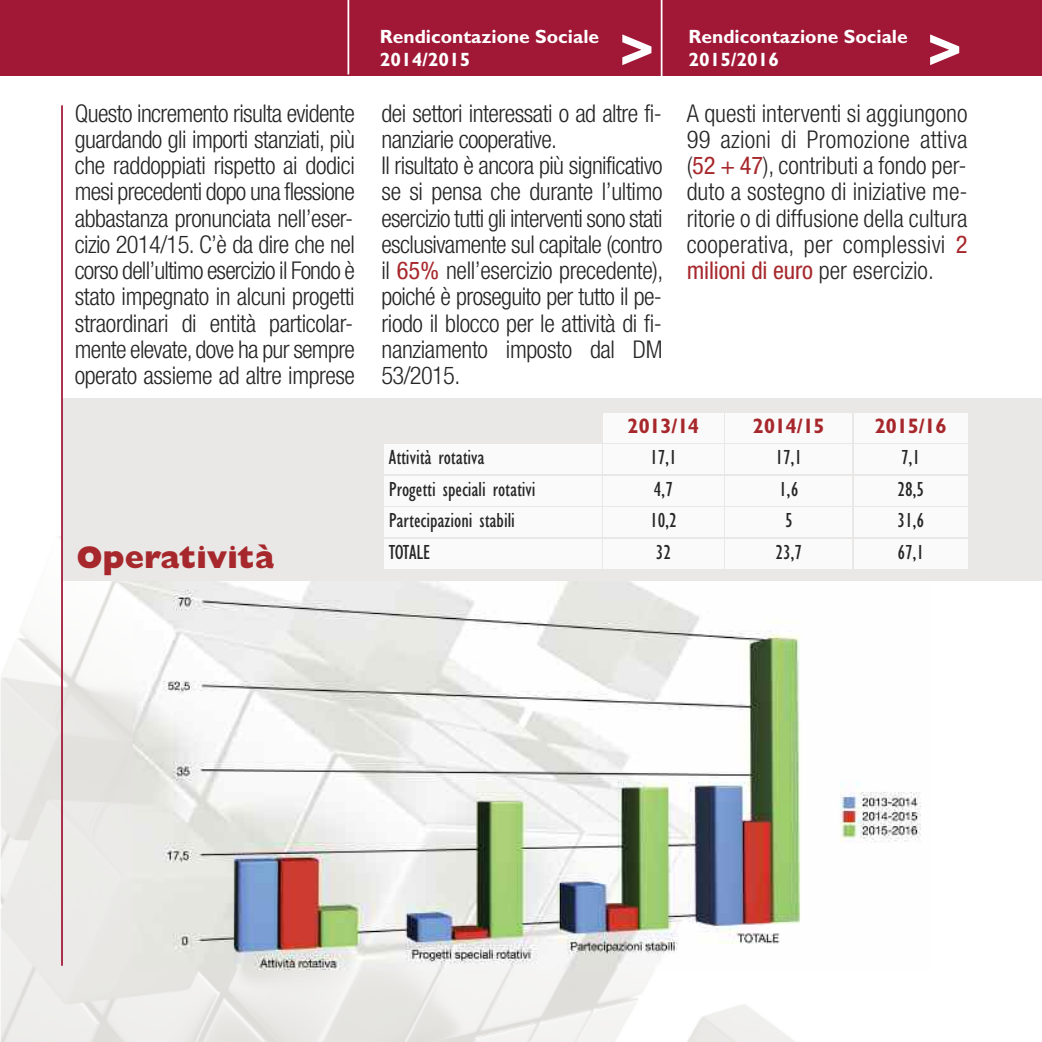
<style>
.page{position:relative;width:1042px;height:1042px;background:#fff}
.page>*{position:absolute;margin:0;border:0;box-sizing:border-box;transform-origin:0 0}
.t1{font:800 52.5px "Gill Sans";color:#fff}
.t2{font:800 31.5px "Gill Sans";color:#a7282c}
.t3{font:300 condensed 24.5px/26.2px "Helvetica Neue";letter-spacing:-.02em;color:#272627;text-align:justify}
.t4{font:condensed 21px "Gill Sans";color:#272627}
.t5{font:700 condensed 21px "Gill Sans";color:#a7282c}
.t6{font:700 19.25px/23.1px "Gill Sans";color:#fff}
.s1{font-weight:400;color:#a7282c}
</style>
<div class="page">
<img style="left:1px;top:398px;width:1041px;height:644px">
<img style="left:134px;top:581px;width:796px;height:389px">
<div style="left:0;top:0;width:1042px;height:76px;background:#a11837"></div>
<hr style="left:347px;top:0;width:2px;height:74px;background:#fff">
<hr style="left:661px;top:0;width:1px;height:80px;background:#fff">
<div style="left:62px;top:399px;width:980px;height:182px;background:#e9e8e6"></div>
<div style="left:603px;top:413px;width:120px;height:30px;background:#fbfafa"></div>
<div style="left:725px;top:413px;width:127px;height:30px;background:#fbfafa"></div>
<div style="left:854px;top:413px;width:113px;height:30px;background:#fbfafa"></div>
<div style="left:384px;top:444px;width:218px;height:30px;background:#fbfafa"></div>
<div style="left:603px;top:444px;width:120px;height:30px;background:#fbfafa"></div>
<div style="left:725px;top:444px;width:127px;height:30px;background:#fbfafa"></div>
<div style="left:854px;top:444px;width:113px;height:30px;background:#fbfafa"></div>
<div style="left:384px;top:476px;width:218px;height:30px;background:#fbfafa"></div>
<div style="left:603px;top:476px;width:120px;height:30px;background:#fbfafa"></div>
<div style="left:725px;top:476px;width:127px;height:30px;background:#fbfafa"></div>
<div style="left:854px;top:476px;width:113px;height:30px;background:#fbfafa"></div>
<div style="left:384px;top:507px;width:218px;height:30px;background:#fbfafa"></div>
<div style="left:603px;top:507px;width:120px;height:30px;background:#fbfafa"></div>
<div style="left:725px;top:507px;width:127px;height:30px;background:#fbfafa"></div>
<div style="left:854px;top:507px;width:113px;height:30px;background:#fbfafa"></div>
<div style="left:384px;top:539px;width:218px;height:30px;background:#fbfafa"></div>
<div style="left:603px;top:539px;width:120px;height:30px;background:#fbfafa"></div>
<div style="left:725px;top:539px;width:127px;height:30px;background:#fbfafa"></div>
<div style="left:854px;top:539px;width:113px;height:30px;background:#fbfafa"></div>
<hr style="left:61px;top:105px;width:2px;height:860px;background:#a11837">
<p class="t3" style="left:75px;top:102px;width:282px">Questo incremento risulta evidente guardando gli importi stanziati, più che raddoppiati rispetto ai dodici mesi precedenti dopo una flessione abbastanza pronunciata nell’eser&shy;cizio 2014/15. C’è da dire che nel corso dell’ultimo esercizio il Fondo è stato impegnato in alcuni progetti straordinari di entità particolar&shy;mente elevate, dove ha pur sempre operato assieme ad altre imprese</p>
<p class="t6" style="left:380px;top:27px;width:221px">Rendicontazione Sociale<br>2014/2015</p>
<h1 class="t1" style="left:619px;top:30px;width:37px">&gt;</h1>
<h1 class="t1" style="left:927px;top:30px;width:37px">&gt;</h1>
<p class="t3" style="left:687px;top:102px;width:282px">A questi interventi si aggiungono 99 azioni di Promozione attiva (<span class="s1">52 + 47</span>), contributi a fondo per&shy;duto a sostegno di iniziative me&shy;ritorie o di diffusione della cultura cooperativa, per complessivi <span class="s1">2 milioni di euro</span> per esercizio.</p>
<p class="t6" style="left:688px;top:27px;width:221px">Rendicontazione Sociale<br>2015/2016</p>
<p class="t3" style="left:381px;top:102px;width:283px;text-align:left">dei settori interessati o ad altre fi&shy;nanziarie cooperative.<br>Il risultato è ancora più significativo se si pensa che durante l’ultimo esercizio tutti gli interventi sono stati esclusivamente sul capitale (contro il <span class="s1">65%</span> nell’esercizio precedente), poiché è proseguito per tutto il pe&shy;riodo il blocco per le attività di fi&shy;nanziamento imposto dal DM<br>53/2015.</p>
<p class="t5" style="left:628px;top:417px;width:73px">2013/14</p>
<p class="t5" style="left:753px;top:417px;width:73px">2014/15</p>
<p class="t5" style="left:875px;top:417px;width:73px">2015/16</p>
<p class="t4" style="left:389px;top:449px;width:97px">Attività rotativa</p>
<p class="t4" style="left:650px;top:449px;width:28px">17,1</p>
<p class="t4" style="left:775px;top:449px;width:28px">17,1</p>
<p class="t4" style="left:901px;top:449px;width:21px">7,1</p>
<p class="t4" style="left:389px;top:480px;width:148px">Progetti speciali rotativi</p>
<p class="t4" style="left:654px;top:480px;width:21px">4,7</p>
<p class="t4" style="left:779px;top:480px;width:21px">1,6</p>
<p class="t4" style="left:897px;top:480px;width:28px">28,5</p>
<p class="t4" style="left:389px;top:512px;width:128px">Partecipazioni stabili</p>
<p class="t4" style="left:650px;top:512px;width:28px">10,2</p>
<p class="t4" style="left:785px;top:512px;width:9px">5</p>
<p class="t4" style="left:897px;top:512px;width:28px">31,6</p>
<p class="t2" style="left:77px;top:545px;width:199px">Operatività</p>
<p class="t4" style="left:389px;top:543px;width:43px">TOTALE</p>
<p class="t4" style="left:656px;top:543px;width:17px">32</p>
<p class="t4" style="left:775px;top:543px;width:28px">23,7</p>
<p class="t4" style="left:897px;top:543px;width:28px">67,1</p>
</div>
